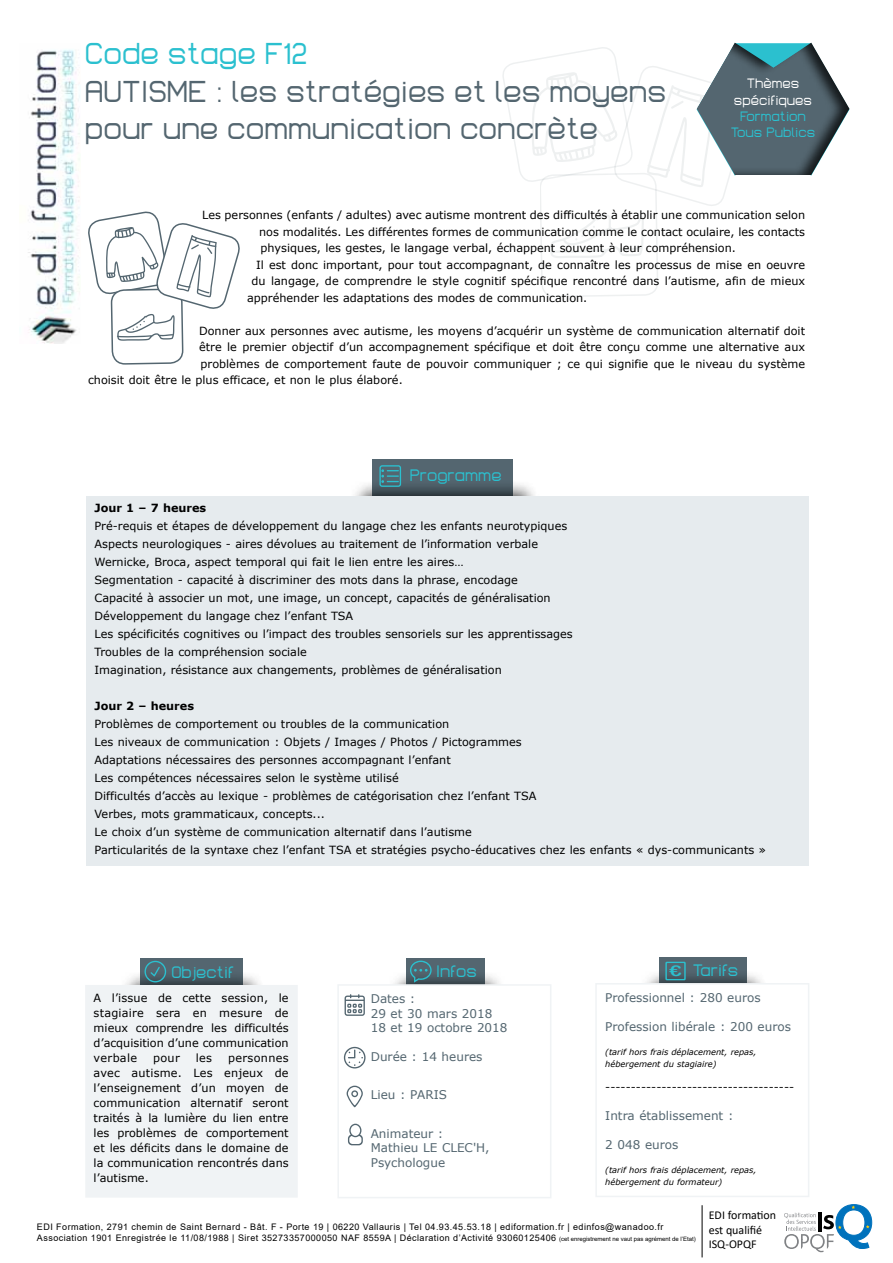
<style>
.page{position:relative;width:893px;height:1263px;background:#fff}
.page>*{position:absolute;margin:0;border:0;box-sizing:border-box;transform-origin:0 0}
.t1{font:30px/37.5px "Lastwaerkregular";color:#546670}
.t2{font:30px "Lastwaerkregular";color:#2bc0cf}
.t3{font:16.5px "Lastwaerkregular";color:#2bc0cf}
.t4{font:14.85px "Arial Rounded MT Bold";color:#2bc0cf;scale:1.42 1}
.t5{font:13.5px/16.2px "Lastwaerkregular";color:#2bc0cf;text-align:center}
.t6{font:13.5px/16.2px "Lastwaerkregular";color:#fff;text-align:center}
.t7{font:12px/14.4px "Verdana";color:#546670}
.t8{font:12px/14.4px "Calibri";color:#000}
.t9{font:11.25px/18px "Verdana";color:#000}
.t10{font:700 11.25px "Verdana";color:#000}
.t11{font:9px/10.8px "Arial";letter-spacing:.05em;color:#000}
.t12{font:italic 8.25px/12px "Verdana";color:#000}
.s1{font-size:6px}
</style>
<div class="page">
<img style="left:28px;top:49px;width:52px;height:295px">
<svg style="left:784px;top:1204px;width:88px;height:48px"></svg>
<hr style="left:702px;top:1205px;width:1px;height:52px;background:#000">
<div style="left:372px;top:460px;width:140px;height:85px;background:#546670"></div>
<div style="left:350px;top:480px;width:190px;height:63px;background:#000;opacity:.8"></div>
<svg style="left:379px;top:465px;width:22px;height:22px"></svg>
<div style="left:86px;top:496px;width:723px;height:369px;background:#e6ebee"></div>
<svg style="left:88px;top:211px;width:152px;height:154px"></svg>
<svg style="left:502px;top:47px;width:310px;height:250px"></svg>
<div style="left:694px;top:40px;width:156px;height:135px;background:#000;opacity:.75"></div>
<div style="left:140px;top:959px;width:102px;height:85px;background:#546670"></div>
<div style="left:406px;top:959px;width:78px;height:85px;background:#546670"></div>
<div style="left:120px;top:970px;width:145px;height:64px;background:#000;opacity:.8"></div>
<div style="left:387px;top:970px;width:119px;height:64px;background:#000;opacity:.8"></div>
<div style="left:85px;top:985px;width:213px;height:212px;background:#f0f3f5"></div>
<div style="left:338px;top:985px;width:213px;height:212px;background:#fff"></div>
<div style="left:337px;top:984px;width:214px;height:214px;border:2px solid #f0f3f5"></div>
<svg style="left:145px;top:961px;width:21px;height:21px"></svg>
<svg style="left:345px;top:994px;width:20px;height:22px"></svg>
<svg style="left:347px;top:1086px;width:16px;height:21px"></svg>
<svg style="left:344px;top:1047px;width:22px;height:21px"></svg>
<svg style="left:410px;top:960px;width:22px;height:22px"></svg>
<div style="left:659px;top:957px;width:88px;height:86px;background:#546670"></div>
<div style="left:640px;top:969px;width:129px;height:63px;background:#000;opacity:.8"></div>
<div style="left:596px;top:984px;width:213px;height:212px;background:#fff"></div>
<div style="left:595px;top:983px;width:214px;height:214px;border:2px solid #f0f3f5"></div>
<svg style="left:665px;top:962px;width:21px;height:18px"></svg>
<svg style="left:348px;top:1124px;width:15px;height:21px"></svg>
<h1 class="t2" style="left:85px;top:35px;width:224px">Code stage F12</h1>
<h1 class="t1" style="left:85px;top:71px;width:583px">AUTISME : les stratégies et les moyens pour une communication concrète</h1>
<p class="t6" style="left:734px;top:75px;width:80px">Thèmes spécifiques</p>
<p class="t5" style="left:731px;top:107px;width:86px">Formation<br>Tous Publics</p>
<p class="t9" style="left:202px;top:206px;width:604px">Les personnes (enfants / adultes) avec autisme montrent des difficultés à établir une communication selon</p>
<p class="t9" style="left:259px;top:222px;width:547px">nos modalités. Les différentes formes de communication comme le contact oculaire, les contacts</p>
<p class="t9" style="left:261px;top:239px;width:477px">physiques, les gestes, le langage verbal, échappent souvent à leur compréhension.</p>
<p class="t9" style="left:256px;top:255px;width:551px">Il est donc important, pour tout accompagnant, de connaître les processus de mise en oeuvre</p>
<p class="t9" style="left:252px;top:272px;width:555px">du langage, de comprendre le style cognitif spécifique rencontré dans l’autisme, afin de mieux</p>
<p class="t9" style="left:247px;top:288px;width:342px">appréhender les adaptations des modes de communication.</p>
<p class="t9" style="left:199px;top:321px;width:607px">Donner aux personnes avec autisme, les moyens d’acquérir un système de communication alternatif doit</p>
<p class="t9" style="left:199px;top:338px;width:608px">être le premier objectif d’un accompagnement spécifique et doit être conçu comme une alternative aux</p>
<p class="t9" style="left:201px;top:354px;width:606px">problèmes de comportement faute de pouvoir communiquer ; ce qui signifie que le niveau du système</p>
<p class="t9" style="left:88px;top:371px;width:316px">choisit doit être le plus efficace, et non le plus élaboré.</p>
<h2 class="t3" style="left:410px;top:465px;width:93px">Programme</h2>
<p class="t10" style="left:95px;top:500px;width:113px">Jour 1 – 7 heures</p>
<p class="t9" style="left:95px;top:517px;width:480px">Pré-requis et étapes de développement du langage chez les enfants neurotypiques Aspects neurologiques - aires dévolues au traitement de l’information verbale Wernicke, Broca, aspect temporal qui fait le lien entre les aires…<br>Segmentation - capacité à discriminer des mots dans la phrase, encodage<br>Capacité à associer un mot, une image, un concept, capacités de généralisation Développement du langage chez l’enfant TSA<br>Les spécificités cognitives ou l’impact des troubles sensoriels sur les apprentissages Troubles de la compréhension sociale<br>Imagination, résistance aux changements, problèmes de généralisation</p>
<p class="t10" style="left:95px;top:698px;width:101px">Jour 2 – heures</p>
<p class="t9" style="left:95px;top:715px;width:673px">Problèmes de comportement ou troubles de la communication<br>Les niveaux de communication : Objets / Images / Photos / Pictogrammes<br>Adaptations nécessaires des personnes accompagnant l’enfant<br>Les compétences nécessaires selon le système utilisé<br>Difficultés d’accès au lexique - problèmes de catégorisation chez l’enfant TSA<br>Verbes, mots grammaticaux, concepts...<br>Le choix d’un système de communication alternatif dans l’autisme<br>Particularités de la syntaxe chez l’enfant TSA et stratégies psycho-éducatives chez les enfants « dys-communicants »</p>
<h2 class="t3" style="left:171px;top:962px;width:64px">Objectif</h2>
<h2 class="t3" style="left:436px;top:961px;width:42px">Infos</h2>
<p class="t9" style="left:94px;top:990px;width:197px;line-height:15px;text-align:justify">A l’issue de cette session, le stagiaire sera en mesure de mieux comprendre les difficultés d’acquisition d’une communication verbale</p>
<p class="t7" style="left:371px;top:992px;width:138px">Dates :<br>29 et 30 mars 2018<br>18 et 19 octobre 2018</p>
<p class="t7" style="left:371px;top:1049px;width:113px">Durée : 14 heures</p>
<p class="t7" style="left:371px;top:1088px;width:78px">Lieu : PARIS</p>
<p class="t7" style="left:371px;top:1126px;width:120px">Animateur :<br>Mathieu LE CLEC'H,<br>Psychologue</p>
<p class="t9" style="left:153px;top:1049px;width:28px">pour</p>
<p class="t9" style="left:196px;top:1049px;width:18px">les</p>
<p class="t9" style="left:94px;top:1050px;width:197px;line-height:15px;text-align:justify;text-indent:134px">personnes avec autisme. Les enjeux de l’enseignement d’un moyen de communication alternatif seront traités à la lumière du lien entre les problèmes de comportement et les déficits dans le domaine de la communication rencontrés dans l’autisme.</p>
<h2 class="t3" style="left:693px;top:960px;width:47px">Tarifs</h2>
<p class="t7" style="left:605px;top:990px;width:157px">Professionnel : 280 euros</p>
<p class="t7" style="left:605px;top:1019px;width:187px">Profession libérale : 200 euros</p>
<p class="t12" style="left:605px;top:1046px;width:153px">(tarif hors frais déplacement, repas, hébergement du stagiaire)</p>
<p class="t9" style="left:605px;top:1078px;width:190px">-------------------------------------</p>
<p class="t7" style="left:605px;top:1108px;width:130px">Intra établissement :</p>
<p class="t7" style="left:605px;top:1137px;width:75px">2 048 euros</p>
<p class="t12" style="left:605px;top:1163px;width:153px">(tarif hors frais déplacement, repas, hébergement du formateur)</p>
<h3 class="t4" style="left:669px;top:962px;width:10px">€</h3>
<p class="t11" style="left:37px;top:1221px;width:660px">EDI Formation, 2791 chemin de Saint Bernard - Bât. F - Porte 19 | 06220 Vallauris | Tel 04.93.45.53.18 | ediformation.fr | edinfos@wanadoo.fr<br>Association 1901 Enregistrée le 11/08/1988 | Siret 35273357000050 NAF 8559A | Déclaration d’Activité 93060125406 <span class="s1">(cet enregistrement ne vaut pas agrément de l’Etat)</span></p>
<p class="t8" style="left:709px;top:1209px;width:69px">EDI formation est qualifié<br>ISQ-OPQF</p>
</div>
